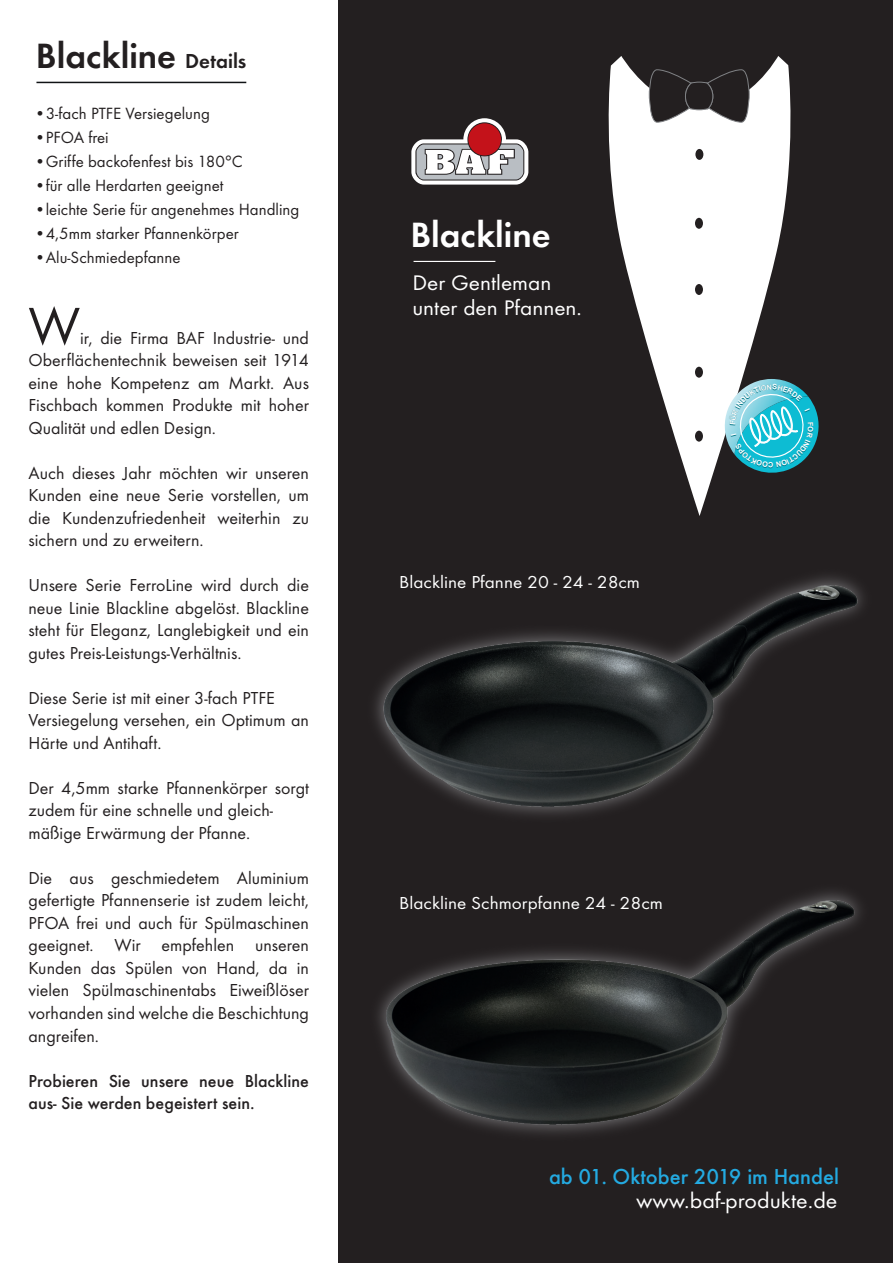
<style>
.page{position:relative;width:893px;height:1263px;background:#fff}
.page>*{position:absolute;margin:0;border:0;box-sizing:border-box;transform-origin:0 0}
.t1{font:54px "Futura T";color:#231f20}
.t2{font:600 36.45px "Futura T";color:#231f20}
.t3{font:600 36.45px "Futura T";color:#fff}
.t4{font:500 22.5px "Futura T";color:#24aae1}
.t5{font:22.5px "Futura T";color:#fff;scale:1.07 1}
.t6{font:21.9px/25.5px "Futura T";color:#fff;scale:1.07 1}
.t7{font:18px/22.5px "Futura T";color:#231f20;text-align:justify}
.t8{font:500 18px/22.5px "Futura T";color:#231f20}
.t9{font:18px "Futura T";color:#fff;scale:1.07 1}
.t10{font:16.8px "Futura T";color:#231f20}
.s1{font-size:21px}
</style>
<div class="page">
<div style="left:338px;top:0;width:555px;height:1263px;background:#231f20"></div>
<svg style="left:411px;top:118px;width:117px;height:67px"></svg>
<svg style="left:608px;top:56px;width:183px;height:384px;fill:#fff"></svg>
<svg style="left:648px;top:69px;width:102px;height:54px"></svg>
<div style="left:695px;top:149px;width:8px;height:11px;background:#231f20;border-radius:50%"></div>
<div style="left:695px;top:218px;width:8px;height:11px;background:#231f20;border-radius:50%"></div>
<div style="left:695px;top:284px;width:8px;height:11px;background:#231f20;border-radius:50%"></div>
<div style="left:695px;top:367px;width:8px;height:11px;background:#231f20;border-radius:50%"></div>
<div style="left:695px;top:431px;width:8px;height:11px;background:#231f20;border-radius:50%"></div>
<hr style="left:414px;top:261px;width:81px;height:1px;background:#fff">
<img style="left:374px;top:440px;width:490px;height:323px">
<img style="left:377px;top:763px;width:484px;height:372px">
<hr style="left:36px;top:82px;width:210px;height:1px;background:#101315">
<svg style="left:719px;top:379px;width:105px;height:98px"></svg>
<h2 class="t2" style="left:36px;top:34px;width:212px">Blackline <span class="s1">Details</span></h2>
<p class="t10" style="left:34px;top:103px;width:177px">•3-fach PTFE Versiegelung</p>
<p class="t10" style="left:34px;top:127px;width:76px">•PFOA frei</p>
<p class="t10" style="left:34px;top:151px;width:210px">•Griffe backofenfest bis 180°C</p>
<p class="t10" style="left:34px;top:175px;width:191px">•für alle Herdarten geeignet</p>
<p class="t10" style="left:34px;top:199px;width:266px">•leichte Serie für angenehmes Handling</p>
<p class="t10" style="left:34px;top:223px;width:206px">•4,5mm starker Pfannenkörper</p>
<p class="t10" style="left:34px;top:247px;width:148px">•Alu-Schmiedepfanne</p>
<h1 class="t1" style="left:28px;top:294px;width:53px">W</h1>
<p class="t7" style="left:28px;top:326px;width:282px;text-indent:52px">ir, die Firma BAF Industrie- und Oberflächentechnik beweisen seit 1914 eine hohe Kompetenz am Markt. Aus Fischbach kommen Produkte mit hoher Qualität und edlen Design.</p>
<p class="t7" style="left:28px;top:461px;width:282px">Auch dieses Jahr möchten wir unseren Kunden eine neue Serie vorstellen, um die Kundenzufriedenheit weiterhin zu sichern und zu erweitern.</p>
<p class="t7" style="left:28px;top:574px;width:282px">Unsere Serie FerroLine wird durch die neue Linie Blackline abgelöst. Blackline steht für Eleganz, Langlebigkeit und ein gutes Preis-Leistungs-Verhältnis.</p>
<p class="t7" style="left:28px;top:686px;width:282px;text-align:left">Diese Serie ist mit einer 3-fach PTFE<br>Versiegelung versehen, ein Optimum an<br>Härte und Antihaft.</p>
<p class="t7" style="left:28px;top:776px;width:282px;text-align:left">Der 4,5mm starke Pfannenkörper sorgt zudem für eine schnelle und gleich&shy;mäßige Erwärmung der Pfanne.</p>
<p class="t7" style="left:28px;top:866px;width:282px">Die aus geschmiedetem Aluminium gefertigte Pfannenserie ist zudem leicht, PFOA frei und auch für Spülmaschinen geeignet. Wir empfehlen unseren Kunden das Spülen von Hand, da in vielen Spülmaschinentabs Eiweißlöser vorhanden sind welche die Beschichtung angreifen.</p>
<p class="t8" style="left:28px;top:1069px;width:282px">Probieren Sie unsere neue Blackline aus- Sie werden begeistert sein.</p>
<h2 class="t3" style="left:410px;top:213px;width:142px">Blackline</h2>
<p class="t6" style="left:412px;top:270px;width:160px">Der Gentleman unter den Pfannen.</p>
<p class="t9" style="left:399px;top:572px;width:227px">Blackline Pfanne 20 - 24 - 28cm</p>
<p class="t9" style="left:399px;top:893px;width:248px">Blackline Schmorpfanne 24 - 28cm</p>
<p class="t4" style="left:549px;top:1163px;width:291px">ab 01. Oktober 2019 im Handel</p>
<p class="t5" style="left:636px;top:1187px;width:190px">www.baf-produkte.de</p>
</div>
